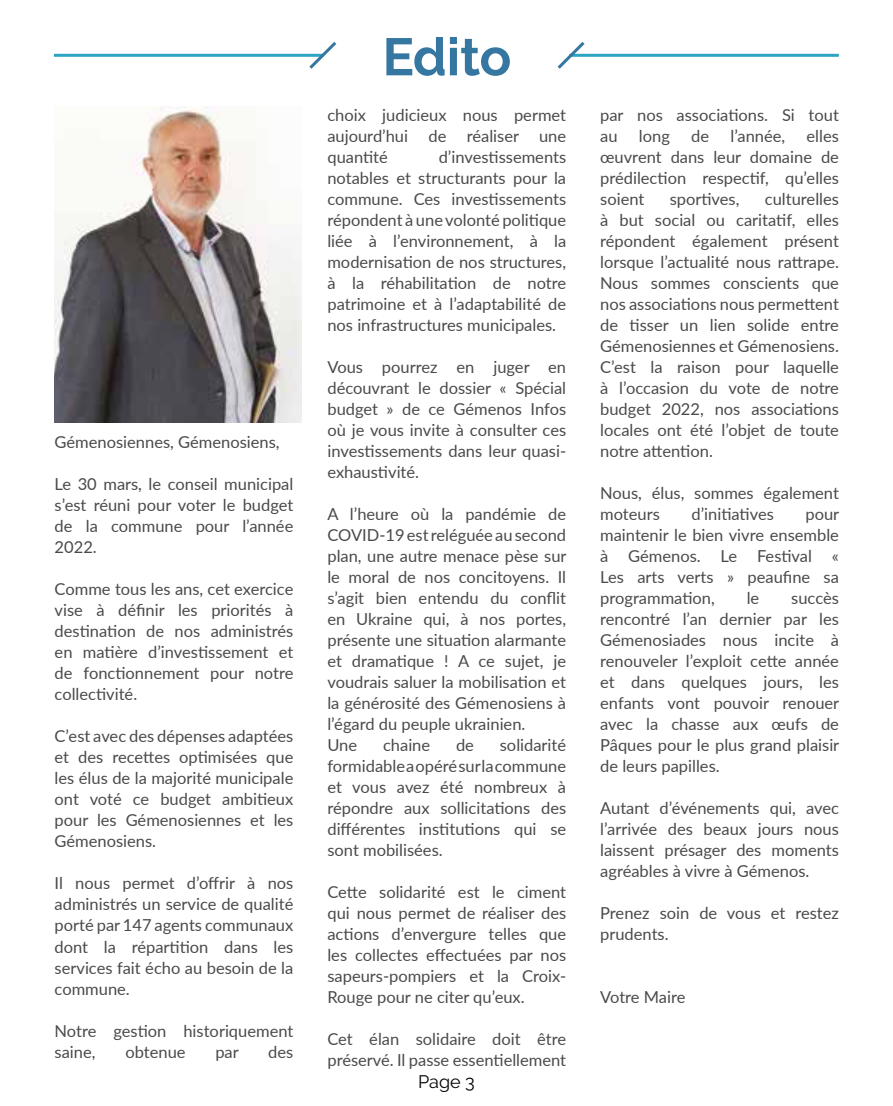
<style>
.page{position:relative;width:893px;height:1106px;background:#fff}
.page>*{position:absolute;margin:0;border:0;box-sizing:border-box;transform-origin:0 0}
.t1{font:700 52.5px "Raleway";letter-spacing:-.005em;color:#3577a0}
.t2{font:18px "Raleway";color:#000}
.t3{font:16.5px/21px "Lato";color:#4a4a49;text-align:justify}
</style>
<div class="page">
<hr style="left:54px;top:54px;width:270px;height:3px;background:#2ca4c4">
<svg style="left:306px;top:42px;width:31px;height:27px"></svg>
<img style="left:54px;top:107px;width:248px;height:315px">
<hr style="left:569px;top:54px;width:270px;height:3px;background:#2ca4c4">
<svg style="left:557px;top:42px;width:31px;height:27px"></svg>
<p class="t3" style="left:55px;top:431px;width:226px">Gémenosiennes, Gémenosiens,</p>
<p class="t3" style="left:55px;top:473px;width:240px">Le 30 mars, le conseil municipal s’est réuni pour voter le budget de la commune pour l’année 2022.</p>
<p class="t3" style="left:55px;top:578px;width:240px">Comme tous les ans, cet exercice vise à définir les priorités à destination de nos administrés en matière d’investissement et de fonctionnement pour notre collectivité.</p>
<p class="t3" style="left:55px;top:725px;width:240px">C’est avec des dépenses adaptées et des recettes optimisées que les élus de la majorité municipale ont voté ce budget ambitieux pour les Gémenosiennes et les Gémenosiens.</p>
<p class="t3" style="left:55px;top:872px;width:240px">Il nous permet d’offrir à nos administrés un service de qualité porté par 147 agents communaux dont la répartition dans les services fait écho au besoin de la commune.</p>
<p class="t3" style="left:55px;top:1019px;width:240px">Notre gestion historiquement saine,</p>
<p class="t3" style="left:125px;top:1040px;width:62px">obtenue</p>
<p class="t3" style="left:215px;top:1040px;width:25px">par</p>
<p class="t3" style="left:268px;top:1040px;width:27px">des</p>
<h1 class="t1" style="left:383px;top:27px;width:130px">Edito</h1>
<p class="t3" style="left:327px;top:103px;width:240px">choix judicieux nous permet aujourd’hui de réaliser une quantité</p>
<p class="t3" style="left:327px;top:145px;width:240px;text-indent:111px">d’investissements notables et structurants pour la commune. Ces investissements répondent à une volonté politique liée à l’environnement, à la modernisation de nos structures, à la réhabilitation de notre patrimoine et à l’adaptabilité de nos infrastructures municipales.</p>
<p class="t3" style="left:327px;top:355px;width:240px">Vous pourrez en juger en découvrant le dossier « Spécial budget » de ce Gémenos Infos où je vous invite à consulter ces investissements dans leur quasi&shy;exhaustivité.</p>
<p class="t3" style="left:327px;top:502px;width:241px;text-align:left">A l’heure où la pandémie de<br>COVID-19 est reléguée au second plan, une autre menace pèse sur le moral de nos concitoyens. Il s’agit bien entendu du conflit en Ukraine qui, à nos portes, présente une situation alarmante et dramatique ! A ce sujet, je voudrais saluer la mobilisation et la générosité des Gémenosiens à l’égard du peuple ukrainien.<br>Une</p>
<p class="t3" style="left:327px;top:733px;width:240px;text-indent:172px">solidarité formidable a opéré sur la commune et vous avez été nombreux à répondre aux sollicitations des différentes institutions qui se sont mobilisées.</p>
<p class="t3" style="left:327px;top:880px;width:240px">Cette solidarité est le ciment qui nous permet de réaliser des actions d’envergure telles que les collectes effectuées par nos sapeurs-pompiers et la Croix-Rouge pour ne citer qu’eux.</p>
<p class="t3" style="left:327px;top:1027px;width:240px">Cet élan solidaire doit être préservé. Il passe essentiellement</p>
<p class="t3" style="left:383px;top:733px;width:49px">chaine</p>
<p class="t3" style="left:456px;top:733px;width:19px">de</p>
<p class="t2" style="left:418px;top:1071px;width:58px">Page 3</p>
<p class="t3" style="left:600px;top:103px;width:240px">par nos associations. Si tout au</p>
<p class="t3" style="left:639px;top:125px;width:33px">long</p>
<p class="t3" style="left:691px;top:125px;width:19px">de</p>
<p class="t3" style="left:730px;top:125px;width:56px">l’année,</p>
<p class="t3" style="left:600px;top:125px;width:240px;text-indent:206px">elles œuvrent dans leur domaine de prédilection respectif, qu’elles soient</p>
<p class="t3" style="left:600px;top:188px;width:240px;text-indent:165px">culturelles à but social ou caritatif, elles répondent également présent lorsque l’actualité nous rattrape.<br>Nous sommes conscients que nos associations nous permettent de tisser un lien solide entre Gémenosiennes et Gémenosiens.<br>C’est la raison pour laquelle à l’occasion du vote de notre budget 2022, nos associations locales ont été l’objet de toute notre attention.</p>
<p class="t3" style="left:600px;top:482px;width:240px">Nous, élus, sommes également moteurs</p>
<p class="t3" style="left:670px;top:188px;width:71px">sportives,</p>
<p class="t3" style="left:691px;top:503px;width:84px">d’initiatives</p>
<p class="t3" style="left:600px;top:503px;width:241px;text-indent:205px">pour maintenir le bien vivre ensemble à Gémenos. Le Festival « Les arts verts » peaufine sa programmation,</p>
<p class="t3" style="left:747px;top:587px;width:14px">le</p>
<p class="t3" style="left:600px;top:587px;width:241px;text-indent:191px">succès rencontré l’an dernier par les Gémenosiades nous incite à renouveler l’exploit cette année et dans quelques jours, les enfants vont pouvoir renouer avec la chasse aux œufs de Pâques pour le plus grand plaisir de leurs papilles.</p>
<p class="t3" style="left:600px;top:797px;width:240px">Autant d’événements qui, avec l’arrivée des beaux jours nous laissent présager des moments agréables à vivre à Gémenos.</p>
<p class="t3" style="left:600px;top:902px;width:240px">Prenez soin de vous et restez prudents.</p>
<p class="t3" style="left:600px;top:986px;width:87px">Votre Maire</p>
</div>
